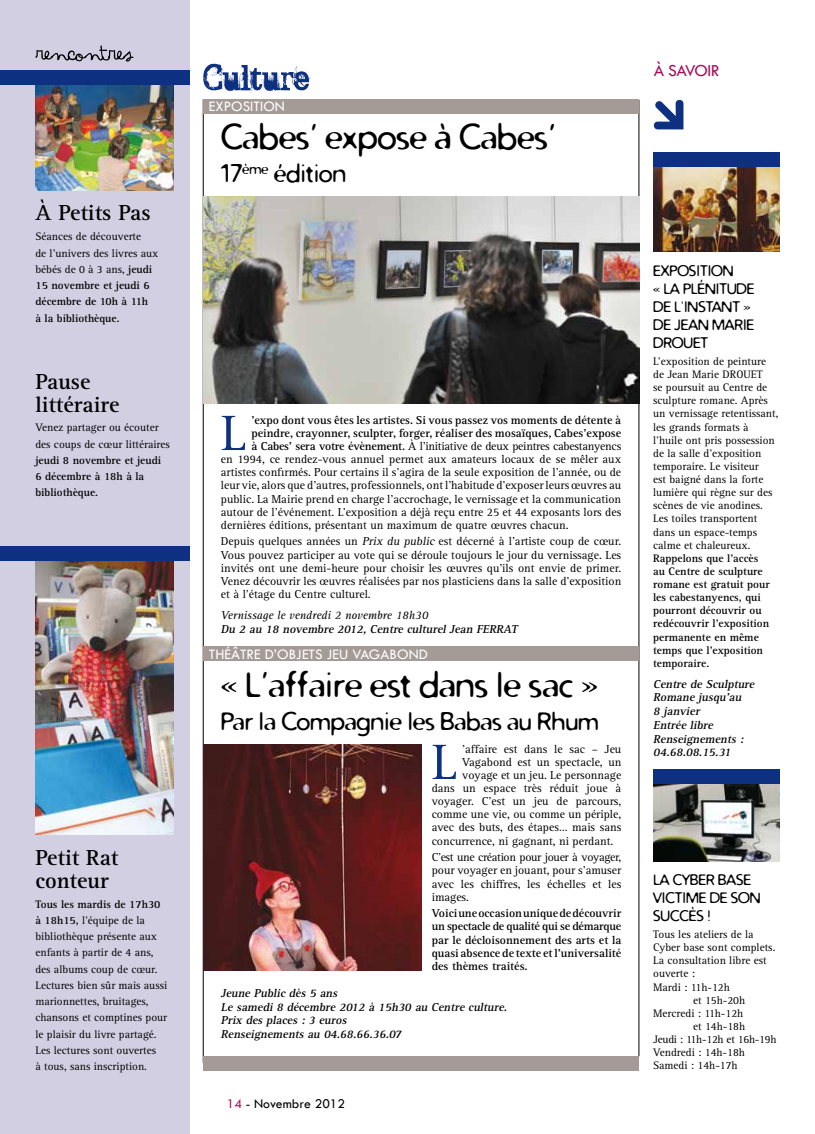
<style>
.page{position:relative;width:815px;height:1134px;background:#fff}
.page>*{position:absolute;margin:0;border:0;box-sizing:border-box;transform-origin:0 0}
.t1{font:51.25px "Rotis Serif";color:#0d3180}
.t2{font:35px "Distro";color:#000}
.t3{font:25px "Distro";color:#000}
.t4{font:700 22.5px/22.5px "Rotis Serif";color:#000}
.t5{font:17.5px "Tw Cen";letter-spacing:-.03em;color:#a60d5b}
.t6{font:15px/18px "Distro";color:#000}
.t7{font:15px "Tw Cen";color:#fff}
.t8{font:13.75px "Tw Cen";color:#000}
.t9{font:11.88px/13.1px "Rotis Serif";color:#000;text-align:justify}
.t10{font:700 11.88px/13.1px "Rotis Serif";color:#000;text-align:justify}
.t11{font:italic 700 11.88px/13.8px "Rotis Serif";letter-spacing:-.215em;color:#000}
.t12{font:11.88px "Rotis Serif";letter-spacing:-.02em;color:#000}
.t13{font:italic 11.88px "Rotis Serif";color:#000}
.t14{font:11.25px/16.2px "Rotis Serif";color:#000}
.t15{font:700 11.25px/13.1px "Rotis Serif";color:#000}
.t16{font:11.25px "Rotis Serif";letter-spacing:-.02em;color:#000}
.s1{font-weight:700}
.s2{font-style:italic}
.s3{color:#a60d5b}
</style>
<div class="page">
<div style="left:0;top:0;width:190px;height:1134px;background:#d3cfe3"></div>
<svg style="left:653px;top:100px;width:30px;height:29px"></svg>
<svg style="left:203px;top:64px;width:107px;height:29px"></svg>
<hr style="left:639px;top:100px;width:1px;height:956px;background:#000">
<svg style="left:35px;top:46px;width:99px;height:15px"></svg>
<hr style="left:203px;top:99px;width:1px;height:964px;background:#000">
<img style="left:35px;top:85px;width:139px;height:105px">
<div style="left:0;top:71px;width:190px;height:14px;background:#0d3180"></div>
<img style="left:35px;top:561px;width:139px;height:273px">
<div style="left:0;top:546px;width:190px;height:15px;background:#0d3180"></div>
<div style="left:203px;top:99px;width:436px;height:14px;background:#a49b97"></div>
<div style="left:203px;top:1056px;width:436px;height:14px;background:#a49b97"></div>
<img style="left:653px;top:167px;width:127px;height:85px">
<div style="left:653px;top:152px;width:127px;height:15px;background:#0d3180"></div>
<img style="left:653px;top:784px;width:127px;height:77px">
<div style="left:653px;top:770px;width:127px;height:14px;background:#0d3180"></div>
<img style="left:203px;top:196px;width:436px;height:207px">
<div style="left:203px;top:647px;width:436px;height:14px;background:#a49b97"></div>
<img style="left:203px;top:744px;width:218px;height:226px">
<h3 class="t4" style="left:35px;top:202px;width:117px">À Petits Pas</h3>
<p class="t14" style="left:35px;top:229px;width:125px">Séances de découverte<br>de l’univers des livres aux bébés de 0 à 3 ans, <span class="s1">jeudi<br>15 novembre et jeudi 6 décembre de 10h à 11h<br>à la bibliothèque.</span></p>
<h3 class="t4" style="left:35px;top:371px;width:86px">Pause littéraire</h3>
<p class="t14" style="left:35px;top:420px;width:136px">Venez partager ou écouter des coups de cœur littéraires</p>
<p class="t15" style="left:35px;top:452px;width:127px;line-height:16.2px">jeudi 8 novembre et jeudi<br>6 décembre à 18h à la bibliothèque.</p>
<h3 class="t4" style="left:35px;top:847px;width:85px">Petit Rat conteur</h3>
<p class="t14" style="left:35px;top:896px;width:133px"><span class="s1">Tous les mardis de 17h30 à 18h15,</span> l’équipe de la bibliothèque présente aux enfants à partir de 4 ans, des albums coup de cœur.<br>Lectures bien sûr mais aussi marionnettes, bruitages, chansons et comptines pour le plaisir du livre partagé.<br>Les lectures sont ouvertes<br>à tous, sans inscription.</p>
<p class="t7" style="left:209px;top:98px;width:78px">EXPOSITION</p>
<h2 class="t2" style="left:221px;top:115px;width:336px">Cabes’ expose à Cabes’</h2>
<h3 class="t3" style="left:221px;top:157px;width:127px">17<sup>ème</sup> édition</h3>
<h3 class="t5" style="left:654px;top:60px;width:67px">À SAVOIR</h3>
<h1 class="t1" style="left:221px;top:404px;width:27px">L</h1>
<p class="t10" style="left:251px;top:413px;width:371px">’expo dont vous êtes les artistes. Si vous passez vos moments de détente à</p>
<p class="t10" style="left:251px;top:427px;width:371px">peindre, crayonner, sculpter, forger, réaliser des mosaïques, Cabes’expose</p>
<p class="t12" style="left:251px;top:439px;width:371px"><span class="s1">à Cabes’ sera votre évènement.</span> À l’initiative de deux peintres cabestanyencs</p>
<p class="t9" style="left:221px;top:453px;width:402px">en 1994, ce rendez-vous annuel permet aux amateurs locaux de se mêler aux</p>
<p class="t9" style="left:221px;top:466px;width:402px">artistes confirmés. Pour certains il s’agira de la seule exposition de l’année, ou de</p>
<p class="t9" style="left:221px;top:479px;width:402px">leur vie, alors que d’autres, professionnels, ont l’habitude d’exposer leurs œuvres au</p>
<p class="t9" style="left:221px;top:492px;width:402px">public. La Mairie prend en charge l’accrochage, le vernissage et la communication</p>
<p class="t9" style="left:221px;top:505px;width:402px">autour de l’événement. L’exposition a déjà reçu entre 25 et 44 exposants lors des</p>
<p class="t9" style="left:221px;top:519px;width:349px">dernières éditions, présentant un maximum de quatre œuvres chacun.</p>
<p class="t9" style="left:221px;top:535px;width:402px">Depuis quelques années un <span class="s2">Prix du public</span> est décerné à l’artiste coup de cœur.<br>Vous pouvez participer au vote qui se déroule toujours le jour du vernissage. Les invités ont une demi-heure pour choisir les œuvres qu’ils ont envie de primer.<br>Venez découvrir les œuvres réalisées par nos plasticiens dans la salle d’exposition et à l’étage du Centre culturel.</p>
<p class="t13" style="left:221px;top:608px;width:209px">Vernissage le vendredi 2 novembre 18h30</p>
<p class="t11" style="left:221px;top:622px;width:270px">Du 2 au 18 novembre 2012, Centre culturel Jean FERRAT</p>
<p class="t7" style="left:209px;top:645px;width:77px">THÉÂTRE D’OBJETS</p>
<p class="t7" style="left:327px;top:645px;width:36px">JEU VAGABOND</p>
<h2 class="t2" style="left:221px;top:662px;width:378px">« L’affaire est dans le sac »</h2>
<h3 class="t3" style="left:221px;top:705px;width:379px">Par la Compagnie les Babas au Rhum</h3>
<h1 class="t1" style="left:432px;top:733px;width:27px">L</h1>
<p class="t9" style="left:462px;top:743px;width:161px">’affaire est dans le sac – Jeu</p>
<p class="t9" style="left:462px;top:756px;width:161px">Vagabond est un spectacle, un</p>
<p class="t9" style="left:462px;top:769px;width:161px">voyage et un jeu. Le personnage</p>
<p class="t9" style="left:432px;top:782px;width:191px">dans un espace très réduit joue à</p>
<p class="t9" style="left:432px;top:795px;width:191px">voyager. C’est un jeu de parcours,</p>
<p class="t9" style="left:432px;top:808px;width:191px">comme une vie, ou comme un périple,</p>
<p class="t9" style="left:432px;top:821px;width:191px">avec des buts, des étapes… mais sans</p>
<p class="t9" style="left:432px;top:834px;width:183px">concurrence, ni gagnant, ni perdant.</p>
<p class="t9" style="left:432px;top:851px;width:191px">C’est une création pour jouer à voyager, pour voyager en jouant, pour s’amuser avec les chiffres, les échelles et les images.</p>
<p class="t10" style="left:432px;top:907px;width:191px">Voici une occasion unique de découvrir un spectacle de qualité qui se démarque par le décloisonnement des arts et la quasi absence de texte et l’universalité des thèmes traités.</p>
<p class="t11" style="left:221px;top:986px;width:290px">Jeune Public dès 5 ans<br>Le samedi 8 décembre 2012 à 15h30 au Centre culture.<br>Prix des places : 3 euros<br>Renseignements au 04.68.66.36.07</p>
<p class="t8" style="left:227px;top:1095px;width:120px"><span class="s3">14</span> - NOVEMBRE 2012</p>
<p class="t6" style="left:653px;top:262px;width:40px">Exposition<br>« La plénitude de l'instant</p>
<p class="t6" style="left:743px;top:298px;width:8px">»</p>
<p class="t6" style="left:653px;top:316px;width:38px">de Jean</p>
<p class="t6" style="left:712px;top:316px;width:21px">Marie</p>
<p class="t6" style="left:653px;top:334px;width:21px">Drouet</p>
<p class="t14" style="left:653px;top:355px;width:127px;line-height:13.1px">L’exposition de peinture de Jean Marie DROUET<br>se poursuit au Centre de sculpture romane. Après un vernissage retentissant, les grands formats à l’huile ont pris possession de la salle d’exposition temporaire. Le visiteur<br>est baigné dans la forte lumière qui règne sur des scènes de vie anodines.<br>Les toiles transportent dans un espace-temps calme et chaleureux.</p>
<p class="t15" style="left:653px;top:552px;width:118px">Rappelons que l’accès au Centre de sculpture romane est gratuit pour les cabestanyencs, qui pourront découvrir ou redécouvrir l’exposition permanente en même temps que l’exposition temporaire.</p>
<p class="t11" style="left:653px;top:677px;width:105px">Centre de Sculpture<br>Romane jusqu’au<br>8 j anvier<br>Entrée libre<br>Renseignements :<br>04.68.08.15.31</p>
<p class="t6" style="left:653px;top:871px;width:46px">La Cyber</p>
<p class="t6" style="left:718px;top:871px;width:18px">Base</p>
<p class="t6" style="left:653px;top:889px;width:17px">victime</p>
<p class="t6" style="left:710px;top:889px;width:32px">de son</p>
<p class="t6" style="left:653px;top:907px;width:10px">succès</p>
<p class="t6" style="left:707px;top:907px;width:5px">!</p>
<p class="t14" style="left:653px;top:926px;width:102px">Tous les ateliers de la</p>
<p class="t14" style="left:653px;top:940px;width:124px">Cyber base sont complets.</p>
<p class="t14" style="left:653px;top:953px;width:115px">La consultation libre est</p>
<p class="t14" style="left:653px;top:966px;width:43px">ouverte :</p>
<p class="t14" style="left:653px;top:979px;width:78px">Mardi : 11h-12h</p>
<p class="t14" style="left:693px;top:992px;width:53px">et 15h-20h</p>
<p class="t14" style="left:653px;top:1005px;width:92px">Mercredi : 11h-12h</p>
<p class="t14" style="left:693px;top:1018px;width:53px">et 14h-18h</p>
<p class="t16" style="left:653px;top:1033px;width:125px">Jeudi : 11h-12h et 16h-19h</p>
<p class="t14" style="left:653px;top:1045px;width:93px">Vendredi : 14h-18h</p>
<p class="t14" style="left:653px;top:1058px;width:86px">Samedi : 14h-17h</p>
</div>
